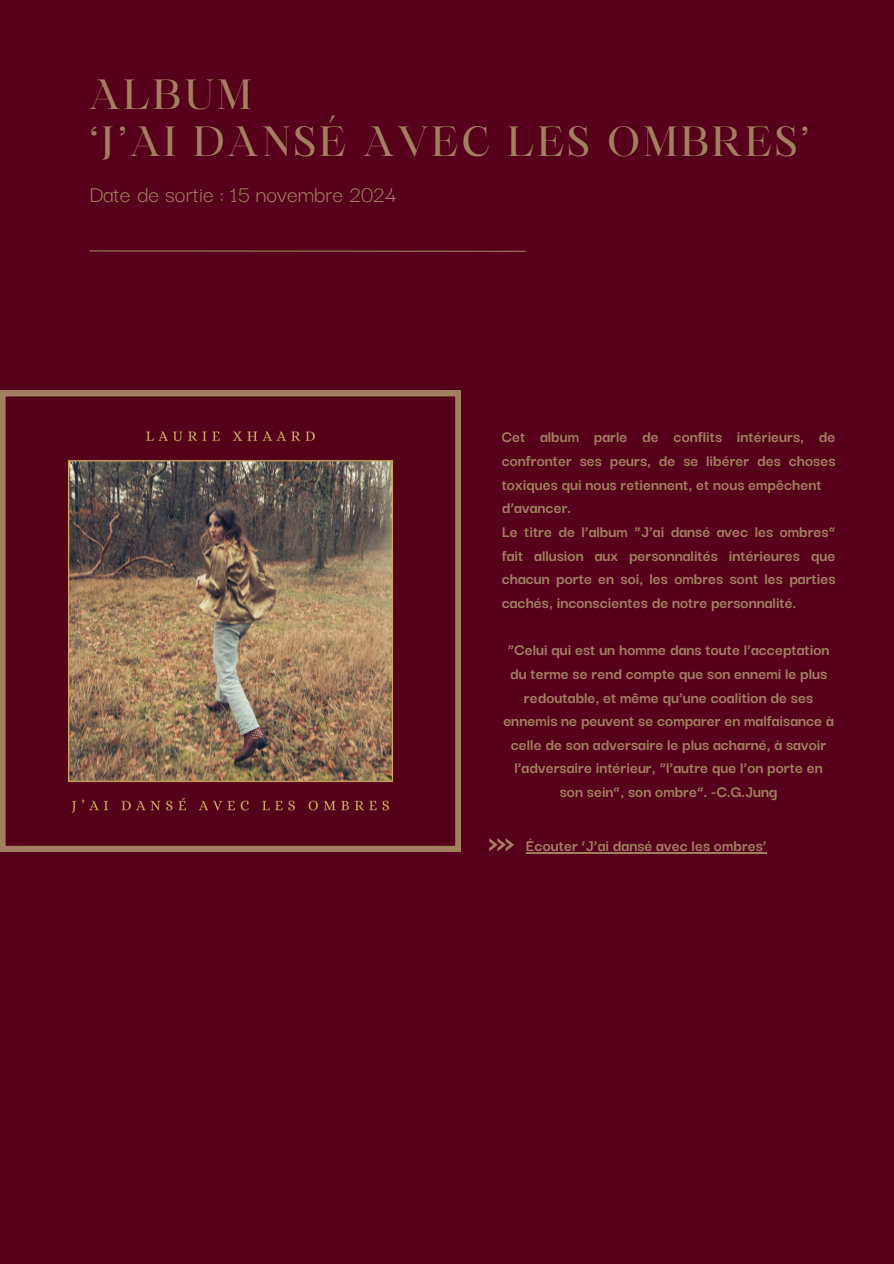
<style>
.page{position:relative;width:894px;height:1264px;background:#fff}
.page>*{position:absolute;margin:0;border:0;box-sizing:border-box;transform-origin:0 0}
.t1{font:40.5px/47.2px "Maharlika";letter-spacing:.07em;color:#a2805f}
.t2{font:24.3px "Darker Grotesque";color:#a2805f}
.t3{font:700 17.25px/23.7px "Darker Grotesque";color:#a2805f;text-align:justify}
</style>
<div class="page">
<div style="left:0;top:0;width:893px;height:1263px;background:#56001c"></div>
<svg style="left:0;top:391px;width:460px;height:460px"></svg>
<svg style="left:489px;top:838px;width:24px;height:13px"></svg>
<hr style="left:90px;top:250px;width:435px;height:2px;background:#a2805f">
<hr style="left:526px;top:852px;width:240px;height:1px;background:#a2805f">
<p class="t1" style="left:89px;top:75px;width:721px">ALBUM<br>‘J’AI DANSÉ AVEC LES OMBRES’</p>
<p class="t2" style="left:89px;top:176px;width:308px">Date de sortie : 15 novembre 2024</p>
<h1 class="t3" style="left:501px;top:424px;width:335px">Cet album parle de conflits intérieurs, de confronter ses peurs, de se libérer des choses toxiques qui nous retiennent, et nous empêchent</h1>
<h2 class="t3" style="left:501px;top:495px;width:71px">d’avancer.</h2>
<p class="t3" style="left:501px;top:518px;width:335px">Le titre de l’album “J’ai dansé avec les ombres” fait allusion aux personnalités intérieures que chacun porte en soi, les ombres sont les parties cachés, inconscientes de notre personnalité.</p>
<p class="t3" style="left:503px;top:636px;width:332px;text-align:center">“Celui qui est un homme dans toute l’acceptation du terme se rend compte que son ennemi le plus redoutable, et même qu’une coalition de ses ennemis ne peuvent se comparer en malfaisance à celle de son adversaire le plus acharné, à savoir l’adversaire intérieur, “l’autre que l’on porte en son sein”, son ombre”. -C.G.Jung</p>
<p class="t3" style="left:526px;top:832px;width:242px">Écouter ‘J’ai dansé avec les ombres’</p>
</div>
